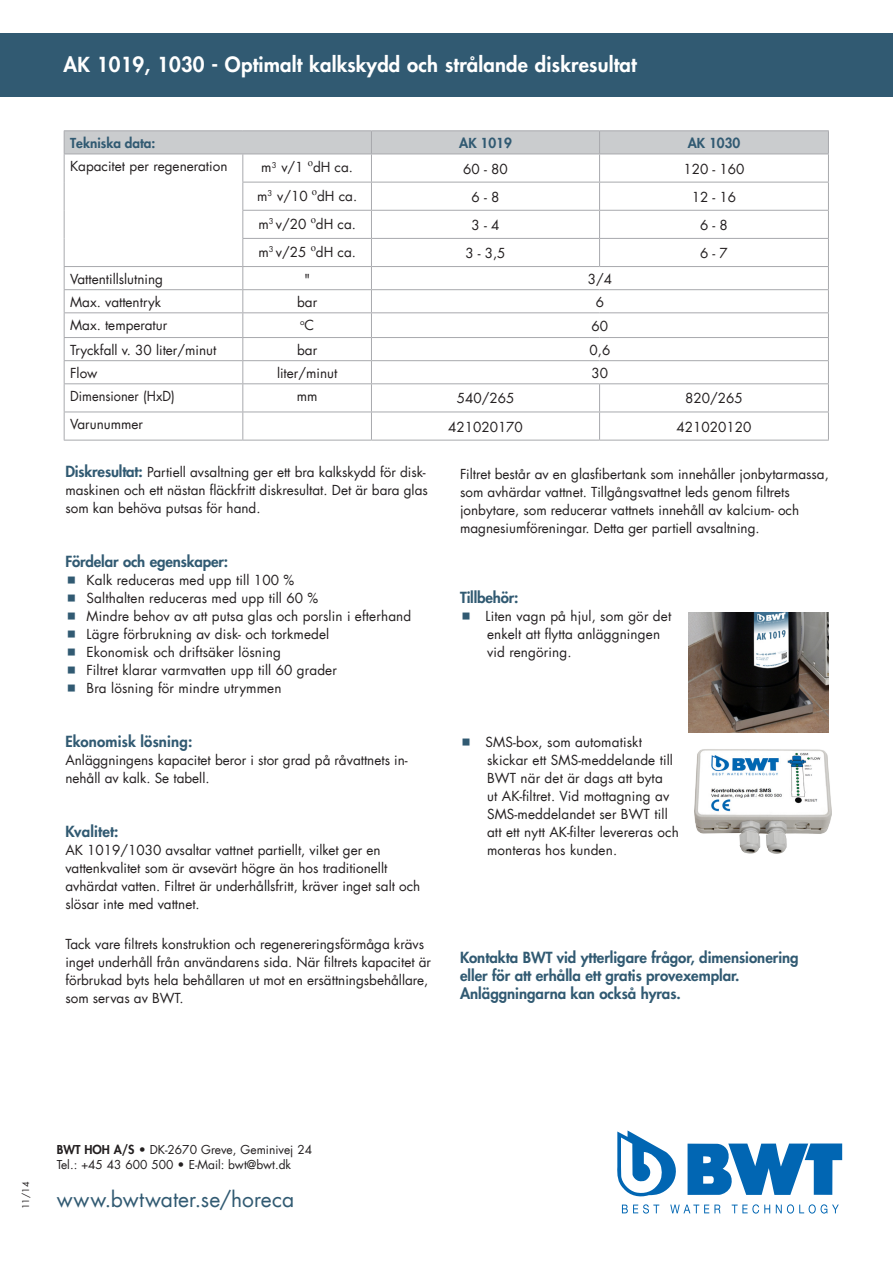
<style>
.page{position:relative;width:893px;height:1263px;background:#fff}
.page>*{position:absolute;margin:0;border:0;box-sizing:border-box;transform-origin:0 0}
.t1{font:21px "Futura Com";letter-spacing:.005em;color:#315a72}
.t2{font:800 20.25px "Futura Com";letter-spacing:.01em;color:#fff}
.Bagside_hvid_subover{font:800 15px/18px "Futura Com";color:#315a72}
.Copy_Headline{font:800 15px "Futura Com";letter-spacing:.01em;color:#315a72}
.Aufzählung{font:800 15px "Futura Com";letter-spacing:-.01em;color:#315a72}
.Copy_Headline-2{font:800 15px "Futura Com";letter-spacing:-.01em;color:#315a72}
.Firstbody_white{font:13.5px/18px "Futura Com";color:#231f20}
.Tabeldata_9pt{font:13.5px "Futura Com";color:#231f20}
.Copy_Headline-3{font:13.5px/18px "Futura Com";color:#231f20}
.Copy_Orange{font:800 13.5px "Futura Com";color:#315a72}
.Firstbody_white-2{font:13.5px "Futura Com";color:#231f20;scale:.95 1}
.t3{font:12px "Futura Com";color:#231f20}
.Copy_Orange-2{font:9px "Futura Com";color:#231f20}
.Tabeldata_9pt-2{font:7.8px "Futura Com";color:#231f20}
.s1{font-size:13.5px}
.s2{font-weight:800;font-size:15px;color:#315a72}
.s3{font-weight:800}
</style>
<div class="page">
<svg style="left:617px;top:1130px;width:59px;height:67px"></svg>
<svg style="left:687px;top:1143px;width:155px;height:52px"></svg>
<svg style="left:622px;top:1204px;width:37px;height:9px"></svg>
<svg style="left:670px;top:1204px;width:50px;height:9px"></svg>
<svg style="left:732px;top:1204px;width:38px;height:9px"></svg>
<svg style="left:776px;top:1204px;width:63px;height:9px"></svg>
<hr style="left:64px;top:130px;width:179px;height:1px;background:#a8a9ad">
<hr style="left:243px;top:130px;width:128px;height:1px;background:#a8a9ad">
<hr style="left:371px;top:130px;width:229px;height:1px;background:#a8a9ad">
<hr style="left:600px;top:130px;width:229px;height:1px;background:#a8a9ad">
<svg style="left:64px;top:131px;width:765px;height:309px"></svg>
<hr style="left:64px;top:440px;width:179px;height:1px;background:#a8a9ad">
<hr style="left:243px;top:440px;width:128px;height:1px;background:#a8a9ad">
<hr style="left:371px;top:440px;width:229px;height:1px;background:#a8a9ad">
<hr style="left:600px;top:440px;width:229px;height:1px;background:#a8a9ad">
<div style="left:0;top:33px;width:893px;height:64px;background:#315a72"></div>
<img style="left:688px;top:613px;width:140px;height:120px">
<img style="left:694px;top:749px;width:137px;height:105px">
<p class="t2" style="left:64px;top:49px;width:575px">AK 1019, 1030 - Optimalt kalkskydd och strålande diskresultat</p>
<p class="Copy_Orange" style="left:70px;top:133px;width:87px">Tekniska data:</p>
<p class="Copy_Orange" style="left:459px;top:133px;width:54px">AK 1019</p>
<p class="Copy_Orange" style="left:688px;top:133px;width:54px">AK 1030</p>
<p class="Firstbody_white" style="left:70px;top:157px;width:159px">Kapacitet per regeneration</p>
<p class="Tabeldata_9pt" style="left:261px;top:158px;width:93px">m<sup>3</sup> v/1 <sup>o</sup>dH ca.</p>
<p class="Tabeldata_9pt" style="left:463px;top:159px;width:46px">60 - 80</p>
<p class="Tabeldata_9pt" style="left:683px;top:159px;width:63px">120 - 160</p>
<p class="Tabeldata_9pt" style="left:257px;top:186px;width:102px">m<sup>3</sup> v/10 <sup>o</sup>dH ca.</p>
<p class="Tabeldata_9pt" style="left:472px;top:188px;width:29px">6 - 8</p>
<p class="Tabeldata_9pt" style="left:692px;top:188px;width:46px">12 - 16</p>
<p class="Tabeldata_9pt" style="left:258px;top:215px;width:99px">m<sup>3</sup> v/20 <sup>o</sup>dH ca.</p>
<p class="Tabeldata_9pt" style="left:472px;top:216px;width:29px">3 - 4</p>
<p class="Tabeldata_9pt" style="left:700px;top:216px;width:29px">6 - 8</p>
<p class="Tabeldata_9pt" style="left:258px;top:243px;width:99px">m<sup>3</sup> v/25 <sup>o</sup>dH ca.</p>
<p class="Tabeldata_9pt" style="left:465px;top:244px;width:42px">3 - 3,5</p>
<p class="Tabeldata_9pt" style="left:700px;top:244px;width:29px">6 - 7</p>
<p class="Firstbody_white" style="left:70px;top:270px;width:94px">Vattentillslutning</p>
<p class="Firstbody_white" style="left:304px;top:270px;width:8px">"</p>
<p class="Tabeldata_9pt" style="left:588px;top:269px;width:26px">3/4</p>
<p class="Tabeldata_9pt" style="left:70px;top:293px;width:92px">Max. vattentryk</p>
<p class="Tabeldata_9pt" style="left:297px;top:293px;width:22px">bar</p>
<p class="Tabeldata_9pt" style="left:596px;top:293px;width:10px">6</p>
<p class="Tabeldata_9pt" style="left:70px;top:316px;width:99px">Max. temperatur</p>
<p class="Tabeldata_9pt-2" style="left:300px;top:317px;width:16px">o<span class="s1">C</span></p>
<p class="Firstbody_white" style="left:592px;top:317px;width:18px">60</p>
<p class="Tabeldata_9pt" style="left:70px;top:340px;width:148px">Tryckfall v. 30 liter/minut</p>
<p class="Tabeldata_9pt" style="left:297px;top:340px;width:22px">bar</p>
<p class="Tabeldata_9pt" style="left:590px;top:340px;width:22px">0,6</p>
<p class="Tabeldata_9pt" style="left:70px;top:364px;width:29px">Flow</p>
<p class="Tabeldata_9pt" style="left:277px;top:364px;width:62px">liter/minut</p>
<p class="Tabeldata_9pt" style="left:592px;top:364px;width:18px">30</p>
<p class="Firstbody_white-2" style="left:70px;top:387px;width:112px">Dimensioner (HxD)</p>
<p class="Firstbody_white" style="left:297px;top:387px;width:22px">mm</p>
<p class="Tabeldata_9pt" style="left:457px;top:389px;width:59px">540/265</p>
<p class="Tabeldata_9pt" style="left:685px;top:389px;width:59px">820/265</p>
<p class="Firstbody_white" style="left:70px;top:415px;width:74px">Varunummer</p>
<p class="Tabeldata_9pt" style="left:448px;top:417px;width:76px">421020170</p>
<p class="Tabeldata_9pt" style="left:677px;top:417px;width:76px">421020120</p>
<p class="Copy_Headline-3" style="left:65px;top:463px;width:364px"><span class="s2">Diskresultat:</span> Partiell avsaltning ger ett bra kalkskydd för disk&shy;maskinen och ett nästan fläckfritt diskresultat. Det är bara glas som kan behöva putsas för hand.</p>
<p class="Aufzählung" style="left:65px;top:550px;width:164px">Fördelar och egenskaper:</p>
<p class="Firstbody_white" style="left:87px;top:571px;width:209px">Kalk reduceras med upp till 100 %</p>
<p class="Firstbody_white" style="left:87px;top:589px;width:233px">Salthalten reduceras med upp till 60 %</p>
<p class="Firstbody_white" style="left:87px;top:607px;width:326px">Mindre behov av att putsa glas och porslin i efterhand</p>
<p class="Firstbody_white" style="left:87px;top:625px;width:244px">Lägre förbrukning av disk- och torkmedel</p>
<p class="Firstbody_white" style="left:87px;top:643px;width:196px">Ekonomisk och driftsäker lösning</p>
<p class="Firstbody_white" style="left:87px;top:661px;width:252px">Filtret klarar varmvatten upp till 60 grader</p>
<p class="Firstbody_white" style="left:87px;top:679px;width:196px">Bra lösning för mindre utrymmen</p>
<p class="Copy_Headline" style="left:65px;top:730px;width:128px">Ekonomisk lösning:</p>
<p class="Firstbody_white" style="left:65px;top:751px;width:344px">Anläggningens kapacitet beror i stor grad på råvattnets in&shy;nehåll av kalk. Se tabell.</p>
<p class="Copy_Headline" style="left:65px;top:820px;width:55px">Kvalitet:</p>
<p class="Firstbody_white" style="left:65px;top:841px;width:356px">AK 1019/1030 avsaltar vattnet partiellt, vilket ger en vattenkvalitet som är avsevärt högre än hos traditionellt avhärdat vatten. Filtret är underhållsfritt, kräver inget salt och slösar inte med vattnet.</p>
<p class="Firstbody_white" style="left:65px;top:935px;width:367px">Tack vare filtrets konstruktion och regenereringsförmåga krävs inget underhåll från användarens sida. När filtrets kapacitet är förbrukad byts hela behållaren ut mot en ersättningsbehållare, som servas av BWT.</p>
<p class="Firstbody_white" style="left:460px;top:465px;width:370px">Filtret består av en glasfibertank som innehåller jonbytarmassa, som avhärdar vattnet. Tillgångsvattnet leds genom filtrets jonbytare, som reducerar vattnets innehåll av kalcium- och magnesiumföreningar. Detta ger partiell avsaltning.</p>
<p class="Copy_Headline-2" style="left:460px;top:586px;width:60px">Tillbehör:</p>
<p class="Firstbody_white" style="left:486px;top:607px;width:187px">Liten vagn på hjul, som gör det enkelt att flytta anläggningen vid rengöring.</p>
<p class="Firstbody_white" style="left:486px;top:733px;width:195px">SMS-box, som automatiskt skickar ett SMS-meddelande till<br>BWT när det är dags att byta<br>ut AK-filtret. Vid mottagning av<br>SMS-meddelandet ser BWT till att ett nytt AK-filter levereras och monteras hos kunden.</p>
<p class="Bagside_hvid_subover" style="left:460px;top:948px;width:340px">Kontakta BWT vid ytterligare frågor, dimensionering eller för att erhålla ett gratis provexemplar.</p>
<p class="Bagside_hvid_subover" style="left:460px;top:984px;width:222px">Anläggningarna kan också hyras.</p>
<p class="t3" style="left:57px;top:1141px;width:257px"><span class="s3">BWT HOH A/S</span> • DK-2670 Greve, Geminivej 24</p>
<p class="t3" style="left:57px;top:1156px;width:236px">Tel.: +45 43 600 500 • E-Mail: bwt@bwt.dk</p>
<p class="Copy_Orange-2" style="left:20px;top:1209px;width:29px;rotate:-90deg">11/14</p>
<p class="t1" style="left:57px;top:1185px;width:239px">www.bwtwater.se/horeca</p>
</div>
